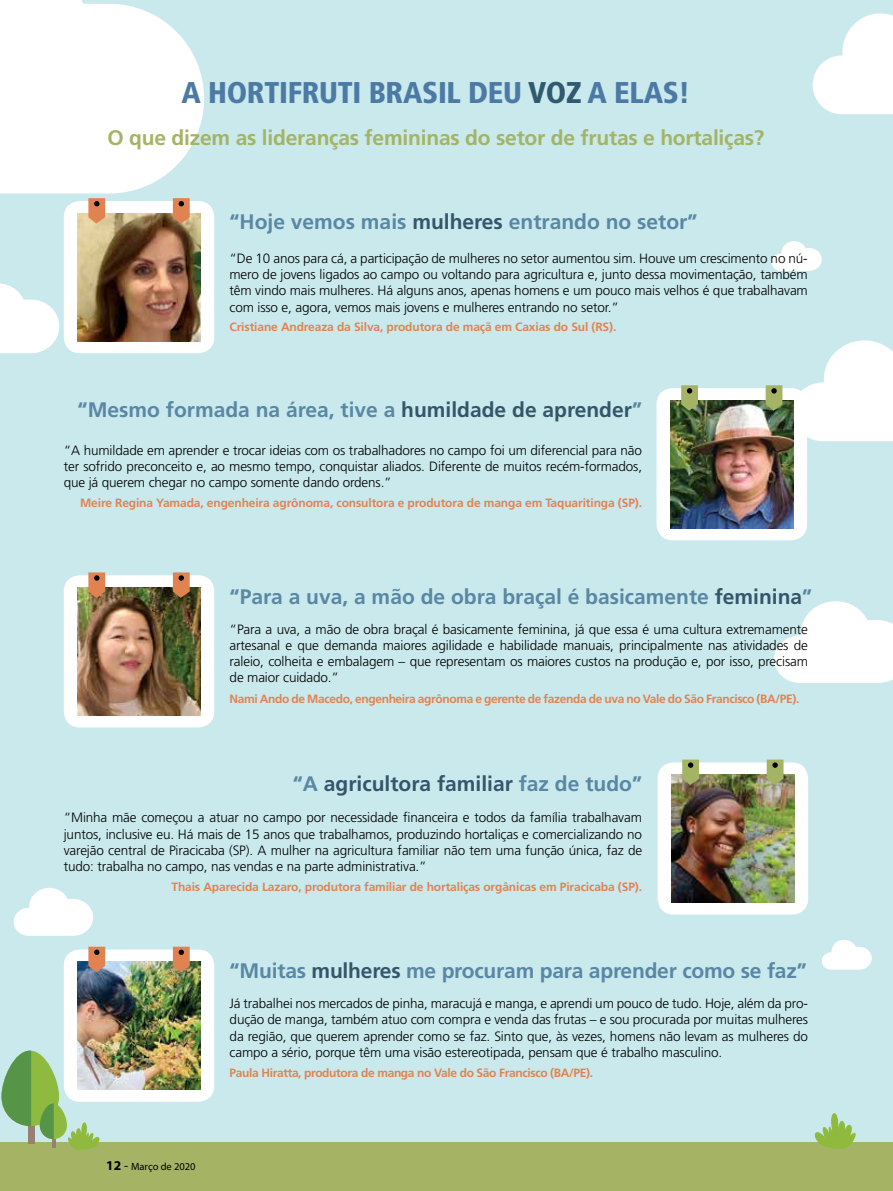
<style>
.page{position:relative;width:893px;height:1191px;background:#c9e9ed}
.page>*{position:absolute;margin:0;border:0;box-sizing:border-box;transform-origin:0 0}
.t1{font:900 condensed 30px "Frutiger";letter-spacing:-.01em;color:#4c7aa4}
.t2{font:700 21px "Frutiger";color:#5987a4}
.t3{font:700 21px "Frutiger";letter-spacing:-.01em;color:#a4b364}
.t4{font:700 21px "Frutiger";color:#33566b}
.t5{font:300 13.5px/16.2px "Frutiger";letter-spacing:-.01em;color:#000;text-align:justify}
.t6{font:700 12px "Frutiger";letter-spacing:-.01em;color:#e08351}
.t7{font:700 12px "Frutiger";letter-spacing:-.03em;color:#e08351}
.t8{font:10.5px "Myriad";color:#000}
.s1{color:#315a70}
.s2{color:#33566b}
.s3{color:#5987a4}
.s4{font-weight:700;font-size:13.5px}
.s5{font-size:13.5px}
</style>
<div class="page">
<svg style="left:813px;top:13px;width:80px;height:101px"></svg>
<svg style="left:795px;top:340px;width:98px;height:101px"></svg>
<svg style="left:772px;top:241px;width:50px;height:30px"></svg>
<svg style="left:0;top:283px;width:59px;height:70px"></svg>
<svg style="left:822px;top:940px;width:50px;height:29px"></svg>
<svg style="left:774px;top:601px;width:119px;height:82px"></svg>
<div style="left:0;top:1142px;width:893px;height:49px;background:#a4b364"></div>
<svg style="left:814px;top:1113px;width:42px;height:36px"></svg>
<div style="left:64px;top:201px;width:150px;height:152px;background:#fff;border-radius:16px"></div>
<img style="left:77px;top:224px;width:124px;height:117px">
<svg style="left:0;top:0;width:204px;height:224px"></svg>
<div style="left:657px;top:388px;width:150px;height:152px;background:#fff;border-radius:16px"></div>
<img style="left:670px;top:400px;width:123px;height:128px">
<svg style="left:681px;top:385px;width:17px;height:26px"></svg>
<svg style="left:766px;top:385px;width:16px;height:26px"></svg>
<div style="left:64px;top:575px;width:150px;height:152px;background:#fff;border-radius:16px"></div>
<img style="left:77px;top:587px;width:124px;height:128px">
<svg style="left:88px;top:572px;width:17px;height:26px"></svg>
<svg style="left:173px;top:572px;width:17px;height:26px"></svg>
<svg style="left:14px;top:888px;width:79px;height:47px"></svg>
<svg style="left:2px;top:1050px;width:101px;height:100px"></svg>
<div style="left:64px;top:949px;width:150px;height:152px;background:#fff;border-radius:16px"></div>
<img style="left:77px;top:961px;width:124px;height:128px">
<svg style="left:88px;top:946px;width:17px;height:26px"></svg>
<svg style="left:173px;top:946px;width:17px;height:26px"></svg>
<div style="left:658px;top:762px;width:150px;height:152px;background:#fff;border-radius:16px"></div>
<img style="left:671px;top:774px;width:123px;height:128px">
<svg style="left:682px;top:759px;width:17px;height:26px"></svg>
<svg style="left:767px;top:759px;width:16px;height:26px"></svg>
<h1 class="t1" style="left:181px;top:74px;width:510px">A HORTIFRUTI BRASIL DEU <span class="s1">VOZ</span> A ELAS!</h1>
<h2 class="t3" style="left:107px;top:125px;width:658px">O que dizem as lideranças femininas do setor de frutas e hortaliças?</h2>
<h2 class="t2" style="left:229px;top:210px;width:469px">“Hoje vemos mais <span class="s2">mulheres</span> entrando no setor”</h2>
<p class="t5" style="left:229px;top:250px;width:580px">“De 10 anos para cá, a participação de mulheres no setor aumentou sim. Houve um crescimento no nú&shy;mero de jovens ligados ao campo ou voltando para agricultura e, junto dessa movimentação, também têm vindo mais mulheres. Há alguns anos, apenas homens e um pouco mais velhos é que trabalhavam com isso e, agora, vemos mais jovens e mulheres entrando no setor.”</p>
<p class="t6" style="left:229px;top:320px;width:388px">Cristiane Andreaza da Silva, produtora de maçã em Caxias do Sul (RS).</p>
<h2 class="t2" style="left:78px;top:397px;width:566px">“Mesmo formada na área, tive a <span class="s2">humildade de aprender</span>”</h2>
<p class="t5" style="left:64px;top:442px;width:580px">“A humildade em aprender e trocar ideias com os trabalhadores no campo foi um diferencial para não ter sofrido preconceito e, ao mesmo tempo, conquistar aliados. Diferente de muitos recém-formados, que já querem chegar no campo somente dando ordens.”</p>
<p class="t6" style="left:80px;top:496px;width:564px">Meire Regina Yamada, engenheira agrônoma, consultora e produtora de manga em Taquaritinga (SP).</p>
<h2 class="t2" style="left:230px;top:584px;width:584px">“Para a uva, a mão de obra braçal é basicamente <span class="s2">feminina</span>”</h2>
<p class="t5" style="left:230px;top:621px;width:580px">“Para a uva, a mão de obra braçal é basicamente feminina, já que essa é uma cultura extremamente artesanal e que demanda maiores agilidade e habilidade manuais, principalmente nas atividades de raleio, colheita e embalagem – que representam os maiores custos na produção e, por isso, precisam de maior cuidado.”</p>
<p class="t7" style="left:230px;top:692px;width:571px">Nami Ando de Macedo, engenheira agrônoma e gerente de fazenda de uva no Vale do São Francisco (BA/PE).</p>
<h2 class="t4" style="left:293px;top:771px;width:351px"><span class="s3">“A</span> agricultora familiar <span class="s3">faz de tudo”</span></h2>
<p class="t5" style="left:64px;top:809px;width:580px">“Minha mãe começou a atuar no campo por necessidade financeira e todos da família trabalhavam juntos, inclusive eu. Há mais de 15 anos que trabalhamos, produzindo hortaliças e comercializando no varejão central de Piracicaba (SP). A mulher na agricultura familiar não tem uma função única, faz de tudo: trabalha no campo, nas vendas e na parte administrativa.”</p>
<p class="t6" style="left:171px;top:879px;width:472px">Thais Aparecida Lazaro, produtora familiar de hortaliças orgânicas em Piracicaba (SP).</p>
<p class="t8" style="left:106px;top:1161px;width:91px"><span class="s4">12</span> <span class="s5">-</span> Março de 2020</p>
<h2 class="t2" style="left:230px;top:958px;width:579px">“Muitas <span class="s2">mulheres</span> me procuram para aprender como se faz”</h2>
<p class="t5" style="left:230px;top:995px;width:580px">Já trabalhei nos mercados de pinha, maracujá e manga, e aprendi um pouco de tudo. Hoje, além da pro&shy;dução de manga, também atuo com compra e venda das frutas – e sou procurada por muitas mulheres da região, que querem aprender como se faz. Sinto que, às vezes, homens não levam as mulheres do campo a sério, porque têm uma visão estereotipada, pensam que é trabalho masculino.</p>
<p class="t7" style="left:230px;top:1065px;width:365px">Paula Hiratta, produtora de manga no Vale do São Francisco (BA/PE).</p>
</div>
